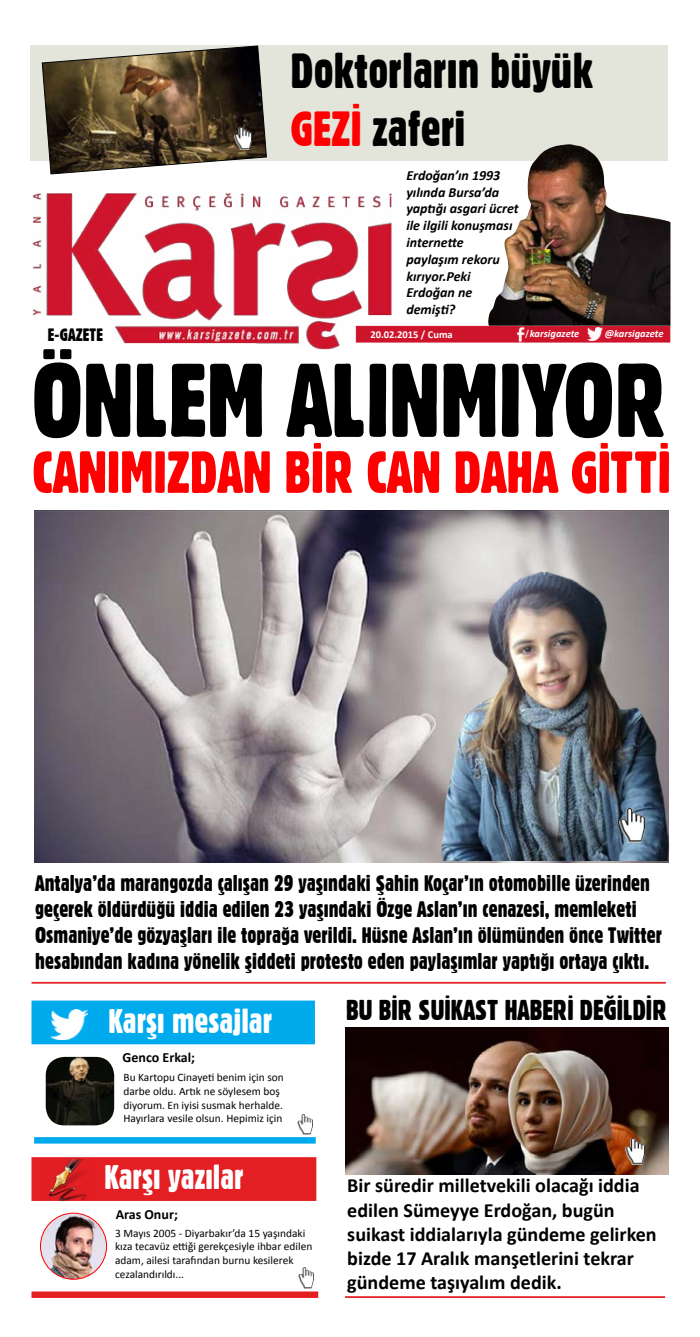
<style>
.page{position:relative;width:700px;height:1337px;background:#fff}
.page>*{position:absolute;margin:0;border:0;box-sizing:border-box;transform-origin:0 0}
.t1{font:101.5px "Gothic 821 Condensed BT";color:#000}
.t2{font:57.75px "Gothic 821 Condensed BT";color:#f00}
.t3{font:48.12px/57.8px "Gothic 821 Condensed BT";color:#000}
.t4{font:33.25px "Gothic 821 Condensed BT";color:#fff}
.t5{font:28px "Gothic 821 Condensed BT";color:#000}
.t6{font:21.88px/26.2px "Gothic 821 Condensed BT";color:#000}
.t7{font:700 20.12px/24.2px "Calibri";color:#000}
.t8{font:17.5px "Gothic 821 Condensed BT";color:#000}
.t9{font:italic 700 14px/16.8px "Calibri";color:#000}
.t10{font:700 14px "Calibri";color:#000}
.t11{font:11.38px/13.7px "Calibri";color:#000}
.t12{font:italic 700 10.5px "Calibri";color:#fff}
.t13{font:700 10.5px "Calibri";color:#fff}
.s1{color:#f00}
.s2{font-family:"Clarendon BT";font-weight:900;font-style:normal}
</style>
<div class="page">
<img style="left:345px;top:1027px;width:323px;height:147px">
<hr style="left:32px;top:981px;width:634px;height:2px;background:#e31f24">
<hr style="left:345px;top:1295px;width:320px;height:2px;background:#e31f24">
<div style="left:32px;top:1291px;width:286px;height:6px;background:#e31f24"></div>
<svg style="left:34px;top:1137px;width:282px;height:6px;background:#05aced"></svg>
<div style="left:32px;top:1156px;width:284px;height:44px;background:#e31f24"></div>
<div style="left:32px;top:1000px;width:283px;height:44px;background:#00abed"></div>
<div style="left:30px;top:46px;width:638px;height:115px;background:#e3e5db"></div>
<div style="left:356px;top:326px;width:314px;height:16px;background:#ce142b;border:1px solid #ce142b"></div>
<img style="left:41px;top:1214px;width:66px;height:64px">
<div style="left:40px;top:1212px;width:67px;height:67px;border:1px solid #f00;border-radius:50%"></div>
<img style="left:46px;top:1056px;width:68px;height:69px">
<img style="left:51px;top:1009px;width:37px;height:30px">
<img style="left:588px;top:327px;width:15px;height:13px">
<img style="left:48px;top:1159px;width:39px;height:41px">
<svg style="left:41px;top:45px;width:226px;height:127px;background:#655843"></svg>
<img style="left:32px;top:172px;width:363px;height:178px">
<img style="left:34px;top:510px;width:634px;height:352px">
<img style="left:235px;top:127px;width:17px;height:23px">
<img style="left:435px;top:547px;width:235px;height:313px">
<img style="left:625px;top:1138px;width:20px;height:26px">
<img style="left:298px;top:1114px;width:15px;height:20px">
<img style="left:298px;top:1267px;width:15px;height:21px">
<img style="left:512px;top:326px;width:16px;height:16px">
<img style="left:619px;top:808px;width:26px;height:34px">
<img style="left:487px;top:144px;width:184px;height:182px">
<h3 class="t3" style="left:291px;top:42px;width:304px">Doktorların büyük<br><span class="s1">GEZİ</span> zaferi</h3>
<p class="t9" style="left:406px;top:166px;width:114px">Erdoğan’ın 1993 yılında Bursa’da yaptığı asgari ücret ile ilgili konuşması internette paylaşım rekoru kırıyor.Peki<br>Erdoğan ne demişti?</p>
<p class="t13" style="left:370px;top:327px;width:84px">20.02.2015 / Cuma</p>
<p class="t12" style="left:526px;top:326px;width:55px"><span class="s2">/</span>karsigazete</p>
<p class="t8" style="left:48px;top:324px;width:56px">E-GAZETE</p>
<p class="t12" style="left:605px;top:326px;width:60px">@karsigazete</p>
<h1 class="t1" style="left:32px;top:339px;width:636px">ÖNLEM ALINMIYOR</h1>
<h2 class="t2" style="left:32px;top:437px;width:640px">CANIMIZDAN BİR CAN DAHA GİTTİ</h2>
<p class="t6" style="left:35px;top:869px;width:628px">Antalya’da marangozda çalışan 29 yaşındaki Şahin Koçar’ın otomobille üzerinden geçerek öldürdüğü iddia edilen 23 yaşındaki Özge Aslan’ın cenazesi, memleketi Osmaniye’de gözyaşları ile toprağa verildi. Hüsne Aslan’ın ölümünden önce Twitter hesabından kadına yönelik şiddeti protesto eden paylaşımlar yaptığı ortaya çıktı.</p>
<h3 class="t4" style="left:108px;top:1000px;width:165px">Karşı mesajlar</h3>
<p class="t10" style="left:123px;top:1047px;width:74px">Genco Erkal;</p>
<p class="t11" style="left:123px;top:1070px;width:162px">Bu Kartopu Cinayeti benim için son darbe oldu. Artık ne söylesem boş diyorum. En iyisi susmak herhalde.<br>Hayırlara vesile olsun. Hepimiz için</p>
<h3 class="t4" style="left:104px;top:1156px;width:141px">Karşı yazılar</h3>
<p class="t10" style="left:116px;top:1203px;width:64px">Aras Onur;</p>
<p class="t11" style="left:115px;top:1225px;width:199px">3 Mayıs 2005 - Diyarbakır’da 15 yaşındaki kıza tecavüz ettiği gerekçesiyle ihbar edilen adam, ailesi tarafından burnu kesilerek cezalandırıldı...</p>
<p class="t5" style="left:346px;top:992px;width:322px">BU BİR SUİKAST HABERİ DEĞİLDİR</p>
<p class="t7" style="left:347px;top:1172px;width:311px">Bir süredir milletvekili olacağı iddia edilen Sümeyye Erdoğan, bugün suikast iddialarıyla gündeme gelirken bizde 17 Aralık manşetlerini tekrar gündeme taşıyalım dedik.</p>
</div>
